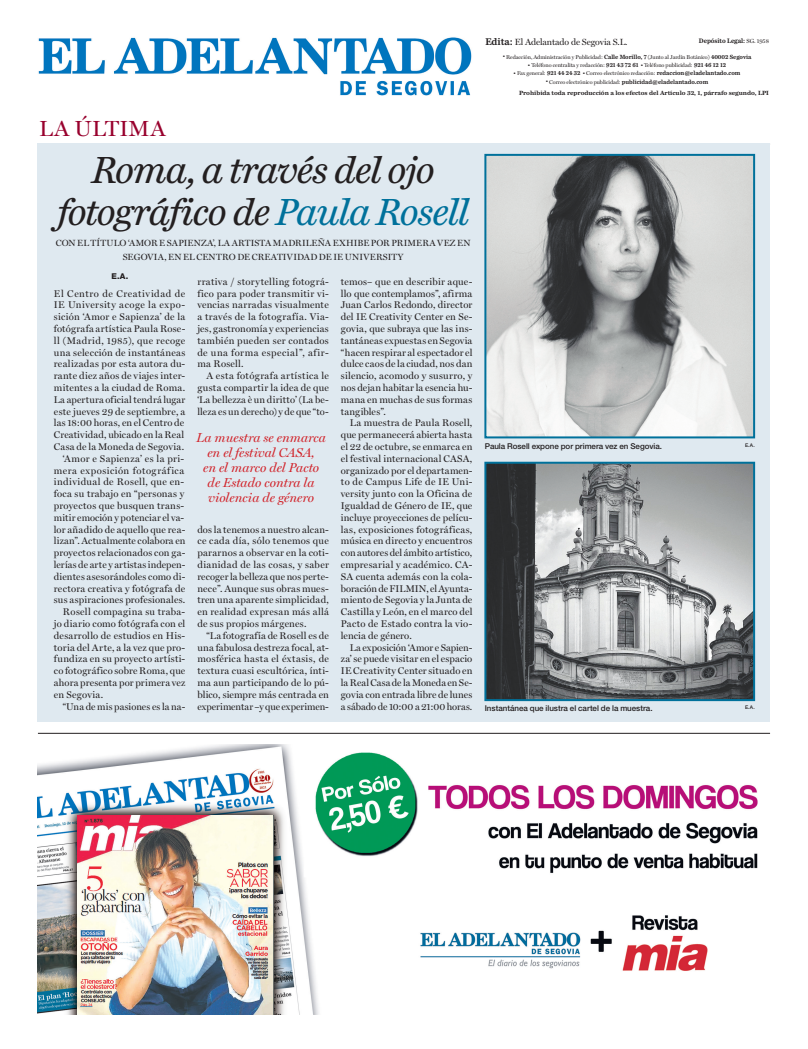
<style>
.page{position:relative;width:808px;height:1049px;background:#fff}
.page>*{position:absolute;margin:0;border:0;box-sizing:border-box;transform-origin:0 0}
.t1{font:italic 35px/42px "News Miller";letter-spacing:-.03em;color:#231f20;text-align:center}
.t2{font:500 22px "Miller";letter-spacing:.015em;color:#98012d}
.t3{font:italic 500 13px/15px "Miller";letter-spacing:.005em;color:#d1232a;text-align:center}
.t4{font:500 9.8px/11.8px "Miller";letter-spacing:.025em;color:#231f20;text-align:justify}
.t5{font:500 9.8px "Miller";letter-spacing:.055em;color:#231f20}
.t6{font:500 9.8px "Miller";letter-spacing:.05em;color:#231f20}
.t7{font:500 9.8px "Miller";letter-spacing:.06em;color:#231f20}
.t8{font:500 9px/14px "Miller";letter-spacing:.01em;color:#231f20;text-align:center}
.t9{font:500 9px "Miller";letter-spacing:-.01em;color:#231f20}
.t10{font:500 8px "Helvetica Neue LT Std";letter-spacing:-.005em;color:#231f20}
.t11{font:800 8px "Helvetica Neue LT Std";color:#231f20}
.t12{font:700 6px "Miller";letter-spacing:-.015em;color:#231f20}
.t13{font:500 5.6px "Miller";letter-spacing:-.01em;color:#231f20}
.t14{font:700 5.6px/11.3px "Miller";letter-spacing:-.01em;color:#231f20}
.t15{font:500 5px "Helvetica Neue LT Std";color:#231f20}
.s1{color:#00719b}
.s2{font-weight:700}
.s3{font-weight:500}
</style>
<div class="page">
<img style="left:38px;top:37px;width:434px;height:59px">
<img style="left:38px;top:745px;width:720px;height:269px">
<hr style="left:38px;top:733px;width:732px;height:1px;background:#231f20">
<div style="left:38px;top:143px;width:732px;height:578px;background:#dfe9f0"></div>
<img style="left:487px;top:157px;width:265px;height:278px">
<div style="left:484px;top:154px;width:271px;height:284px;border:2px solid #00719b"></div>
<img style="left:487px;top:465px;width:265px;height:233px">
<div style="left:484px;top:462px;width:271px;height:239px;border:2px solid #00719b"></div>
<h2 class="t2" style="left:39px;top:115px;width:128px">LA ÚLTIMA</h2>
<h1 class="t1" style="left:57px;top:148px;width:413px">Roma, a través del ojo fotográfico de <span class="s1">Paula Rosell</span></h1>
<p class="t8" style="left:56px;top:235px;width:416px">CON EL TÍTULO ‘AMOR E SAPIENZA’, LA ARTISTA MADRILEÑA EXHIBE POR PRIMERA VEZ EN<br>SEGOVIA, EN EL CENTRO DE CREATIVIDAD DE IE UNIVERSITY</p>
<p class="t11" style="left:112px;top:271px;width:18px">E.A.</p>
<p class="t4" style="left:197px;top:275px;width:133px">rrativa / storytelling fotográ&shy;fico para poder transmitir vi&shy;vencias narradas visualmente a través de la fotografía. Via&shy;jes, gastronomía y experiencias también pueden ser contados de una forma especial”, afir&shy;ma Rosell.</p>
<p class="t4" style="left:197px;top:370px;width:133px;text-indent:9px">A esta fotógrafa artística le gusta compartir la idea de que ‘La bellezza è un diritto’ (La be&shy;lleza es un derecho) y de que “to-</p>
<p class="t4" style="left:341px;top:275px;width:133px">temos– que en describir aque&shy;llo que contemplamos”, afirma Juan Carlos Redondo, director del IE Creativity Center en Se&shy;govia, que subraya que las ins&shy;tantáneas expuestas en Segovia “hacen respirar al espectador el dulce caos de la ciudad, nos dan silencio, acomodo y susurro, y nos dejan habitar la esencia hu&shy;mana en muchas de sus formas tangibles”.</p>
<p class="t4" style="left:341px;top:417px;width:133px;text-indent:9px">La muestra de Paula Rosell, que permanecerá abierta hasta el 22 de octubre, se enmarca en el festival internacional CASA, organizado por el departamen&shy;to de Campus Life de IE Uni&shy;versity junto con la Oficina de Igualdad de Género de IE, que incluye proyecciones de pelícu&shy;las, exposiciones fotográficas, música en directo y encuentros con autores del ámbito artístico, empresarial y académico. CA-SA cuenta además con la cola&shy;boración de FILMIN, el Ayunta&shy;miento de Segovia y la Junta de Castilla y León, en el marco del Pacto de Estado contra la vio&shy;lencia de género.</p>
<p class="t4" style="left:341px;top:641px;width:133px;text-indent:9px">La exposición ‘Amor e Sapien&shy;za’ se puede visitar en el espacio IE Creativity Center situado en la Real Casa de la Moneda en Se&shy;govia con entrada libre de lunes a sábado de 10:00 a 21:00 horas.</p>
<p class="t7" style="left:54px;top:287px;width:133px">El Centro de Creatividad de</p>
<p class="t6" style="left:54px;top:299px;width:133px">IE University acoge la expo-</p>
<p class="t4" style="left:54px;top:311px;width:133px">sición ‘Amor e Sapienza’ de la</p>
<p class="t4" style="left:54px;top:323px;width:133px">fotógrafa artística Paula Rose-</p>
<p class="t4" style="left:54px;top:334px;width:133px">ll (Madrid, 1985), que recoge</p>
<p class="t4" style="left:54px;top:346px;width:133px">una selección de instantáneas</p>
<p class="t4" style="left:54px;top:358px;width:133px">realizadas por esta autora du-</p>
<p class="t4" style="left:54px;top:370px;width:133px">rante diez años de viajes inter-</p>
<p class="t4" style="left:54px;top:382px;width:133px">mitentes a la ciudad de Roma.</p>
<p class="t4" style="left:54px;top:393px;width:133px">La apertura oficial tendrá lugar</p>
<p class="t4" style="left:54px;top:405px;width:133px">este jueves 29 de septiembre, a</p>
<p class="t4" style="left:54px;top:417px;width:132px">las 18:00 horas, en el Centro de</p>
<p class="t4" style="left:54px;top:429px;width:132px">Creatividad, ubicado en la Real</p>
<p class="t4" style="left:54px;top:441px;width:132px">Casa de la Moneda de Segovia.</p>
<p class="t4" style="left:63px;top:452px;width:123px">‘Amor e Sapienza’ es la pri-</p>
<p class="t5" style="left:54px;top:464px;width:132px">mera exposición fotográfica</p>
<p class="t4" style="left:54px;top:476px;width:132px">individual de Rosell, que en-</p>
<p class="t4" style="left:54px;top:488px;width:132px">foca su trabajo en “personas y</p>
<p class="t4" style="left:54px;top:500px;width:132px">proyectos que busquen trans-</p>
<p class="t4" style="left:54px;top:511px;width:132px">mitir emoción y potenciar el va-</p>
<p class="t4" style="left:54px;top:523px;width:133px">lor añadido de aquello que rea-</p>
<p class="t4" style="left:54px;top:535px;width:133px">lizan”. Actualmente colabora en</p>
<p class="t4" style="left:54px;top:547px;width:133px">proyectos relacionados con ga-</p>
<p class="t4" style="left:54px;top:559px;width:133px">lerías de arte y artistas indepen-</p>
<p class="t4" style="left:54px;top:570px;width:133px">dientes asesorándoles como di-</p>
<p class="t4" style="left:54px;top:582px;width:133px">rectora creativa y fotógrafa de</p>
<p class="t4" style="left:54px;top:594px;width:133px">sus aspiraciones profesionales.</p>
<p class="t4" style="left:63px;top:606px;width:124px">Rosell compagina su traba-</p>
<p class="t4" style="left:54px;top:618px;width:133px">jo diario como fotógrafa con el</p>
<p class="t4" style="left:54px;top:629px;width:133px">desarrollo de estudios en His-</p>
<p class="t4" style="left:54px;top:641px;width:133px">toria del Arte, a la vez que pro-</p>
<p class="t4" style="left:54px;top:653px;width:133px">fundiza en su proyecto artísti-</p>
<p class="t4" style="left:54px;top:665px;width:133px">co fotográfico sobre Roma, que</p>
<p class="t4" style="left:54px;top:677px;width:133px">ahora presenta por primera vez</p>
<p class="t4" style="left:54px;top:688px;width:51px">en Segovia.</p>
<p class="t4" style="left:63px;top:700px;width:124px">“Una de mis pasiones es la na-</p>
<h3 class="t3" style="left:196px;top:430px;width:131px">La muestra se enmarca en el festival CASA,<br>en el marco del Pacto de Estado contra la violencia de género</h3>
<p class="t4" style="left:197px;top:523px;width:133px">dos la tenemos a nuestro alcan&shy;ce cada día, sólo tenemos que pararnos a observar en la coti&shy;dianidad de las cosas, y saber recoger la belleza que nos perte&shy;nece”. Aunque sus obras mues&shy;tren una aparente simplicidad, en realidad expresan más allá de sus propios márgenes.</p>
<p class="t4" style="left:197px;top:629px;width:133px;text-indent:9px">“La fotografía de Rosell es de una fabulosa destreza focal, at&shy;mosférica hasta el éxtasis, de textura cuasi escultórica, ínti&shy;ma aun participando de lo pú&shy;blico, siempre más centrada en experimentar –y que experimen-</p>
<p class="t9" style="left:485px;top:36px;width:144px"><span class="s2">Edita:</span> El Adelantado de Segovia S.L.</p>
<p class="t13" style="left:503px;top:53px;width:250px"><sup>•</sup> Redacción, Administración y Publicidad: <span class="s2">Calle Morillo, 7</span> (Junto al Jardín Botánico) <span class="s2">40002 Segovia</span></p>
<p class="t13" style="left:528px;top:62px;width:112px"><sup>•</sup> Teléfono centralita y redacción: <span class="s2">921 43 72 61</span></p>
<p class="t13" style="left:641px;top:62px;width:86px"><sup>•</sup> Teléfono publicidad: <span class="s2">921 46 12 12</span></p>
<p class="t13" style="left:514px;top:70px;width:68px"><sup>•</sup> Fax general: <span class="s2">921 44 24 32</span></p>
<p class="t13" style="left:583px;top:70px;width:159px"><sup>•</sup> Correo electrónico redacción: <span class="s2">redaccion@eladelantado.com</span></p>
<p class="t14" style="left:519px;top:76px;width:251px;text-indent:27px"><sup>•</sup> <span class="s3">Correo electrónico publicidad:</span> publicidad@eladelantado.com<br>Prohibida toda reproducción a los efectos del Artículo 32, 1, párrafo segundo, LPI</p>
<p class="t12" style="left:699px;top:37px;width:72px">Depósito Legal: <span class="s3">SG. 1958</span></p>
<p class="t10" style="left:485px;top:442px;width:179px">Paula Rosell expone por primera vez en Segovia.</p>
<p class="t15" style="left:745px;top:442px;width:11px">E.A.</p>
<p class="t10" style="left:485px;top:703px;width:169px">Instantánea que ilustra el cartel de la muestra.</p>
<p class="t15" style="left:745px;top:704px;width:11px">E.A.</p>
</div>
